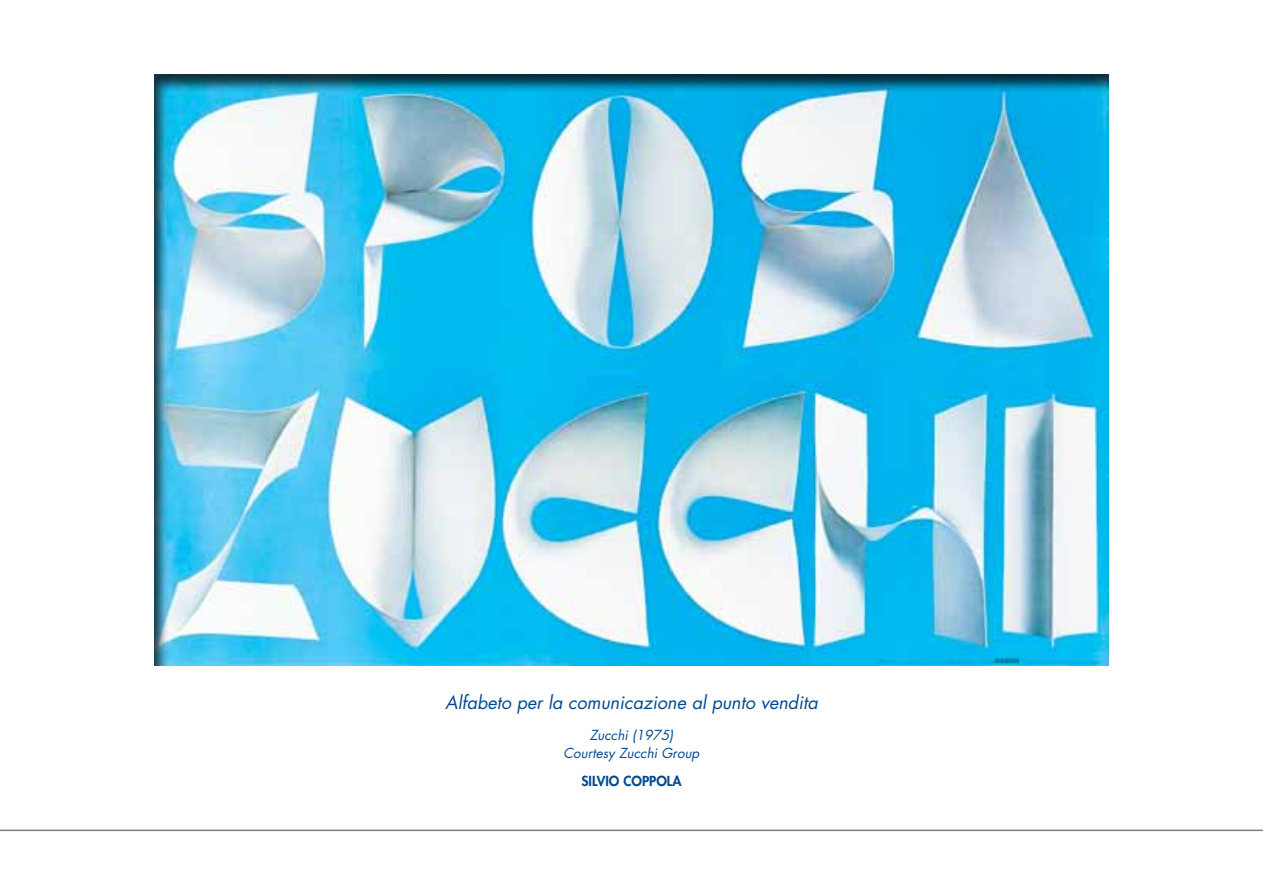
<style>
.page{position:relative;width:1263px;height:893px;background:#fff}
.page>*{position:absolute;margin:0;border:0;box-sizing:border-box;transform-origin:0 0}
.t1{font:italic 18px "Futura LT";color:#004990}
.t2{font:italic 13.5px/18px "Futura LT";color:#004990;text-align:center}
.t3{font:800 13.5px "Futura LT";color:#004990}
</style>
<div class="page">
<hr style="left:0;top:830px;width:1263px;height:1px;background:#808285">
<div style="left:153px;top:74px;width:956px;height:593px;background:#000;opacity:.75"></div>
<p class="t1" style="left:445px;top:691px;width:374px">Alfabeto per la comunicazione al punto vendita</p>
<p class="t2" style="left:563px;top:726px;width:137px">Zucchi (1975)<br>Courtesy Zucchi Group</p>
<p class="t3" style="left:581px;top:772px;width:101px">SILVIO COPPOLA</p>
</div>
